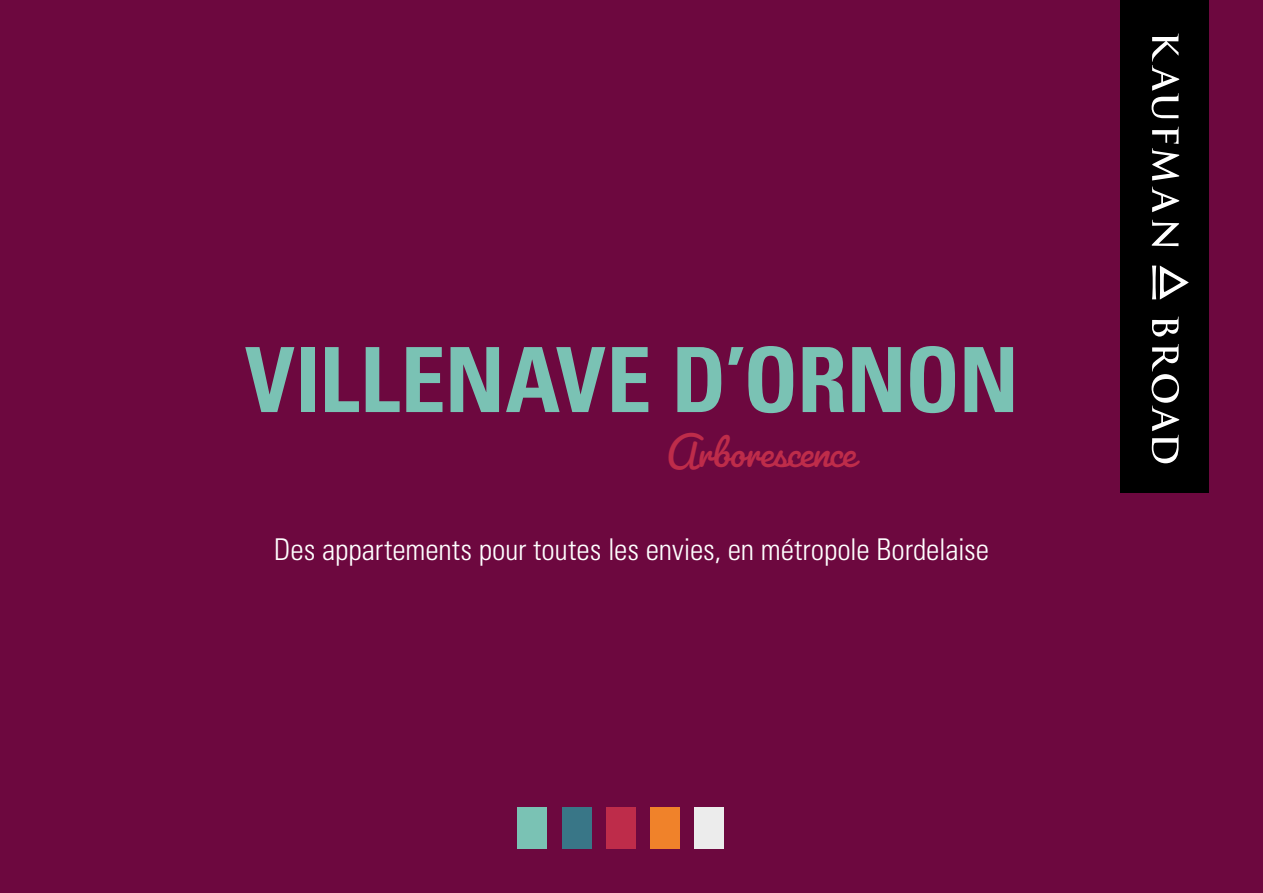
<style>
.page{position:relative;width:1263px;height:893px;background:#6d083f}
.page>*{position:absolute;margin:0;border:0;box-sizing:border-box;transform-origin:0 0}
.t1{font:700 condensed 90px "Univers LT Std";letter-spacing:-.01em;color:#7ac2b4}
.t2{font:49.2px "Pacifico";letter-spacing:-.025em;color:#be2c4a}
.t3{font:300 condensed 30px "Univers LT Std";letter-spacing:-.005em;color:#fff}
</style>
<div class="page">
<div style="left:1120px;top:0;width:89px;height:493px;background:#000"></div>
<svg style="left:1152px;top:187px;width:27px;height:25px"></svg>
<svg style="left:1151px;top:33px;width:28px;height:85px"></svg>
<svg style="left:1152px;top:127px;width:27px;height:53px"></svg>
<svg style="left:1152px;top:220px;width:27px;height:26px"></svg>
<svg style="left:1152px;top:317px;width:26px;height:20px"></svg>
<svg style="left:1151px;top:344px;width:28px;height:119px"></svg>
<svg style="left:1152px;top:266px;width:37px;height:34px"></svg>
<div style="left:517px;top:807px;width:30px;height:42px;background:#7ac2b4"></div>
<div style="left:562px;top:807px;width:29px;height:42px;background:#397687"></div>
<div style="left:606px;top:807px;width:30px;height:42px;background:#be2c4a"></div>
<div style="left:650px;top:807px;width:30px;height:42px;background:#f0822a"></div>
<div style="left:694px;top:807px;width:30px;height:42px;background:#ececec"></div>
<h1 class="t1" style="left:245px;top:325px;width:775px">VILLENAVE D’ORNON</h1>
<h2 class="t2" style="left:666px;top:421px;width:192px">Arborescence</h2>
<p class="t3" style="left:274px;top:531px;width:717px">Des appartements pour toutes les envies, en métropole Bordelaise</p>
</div>
